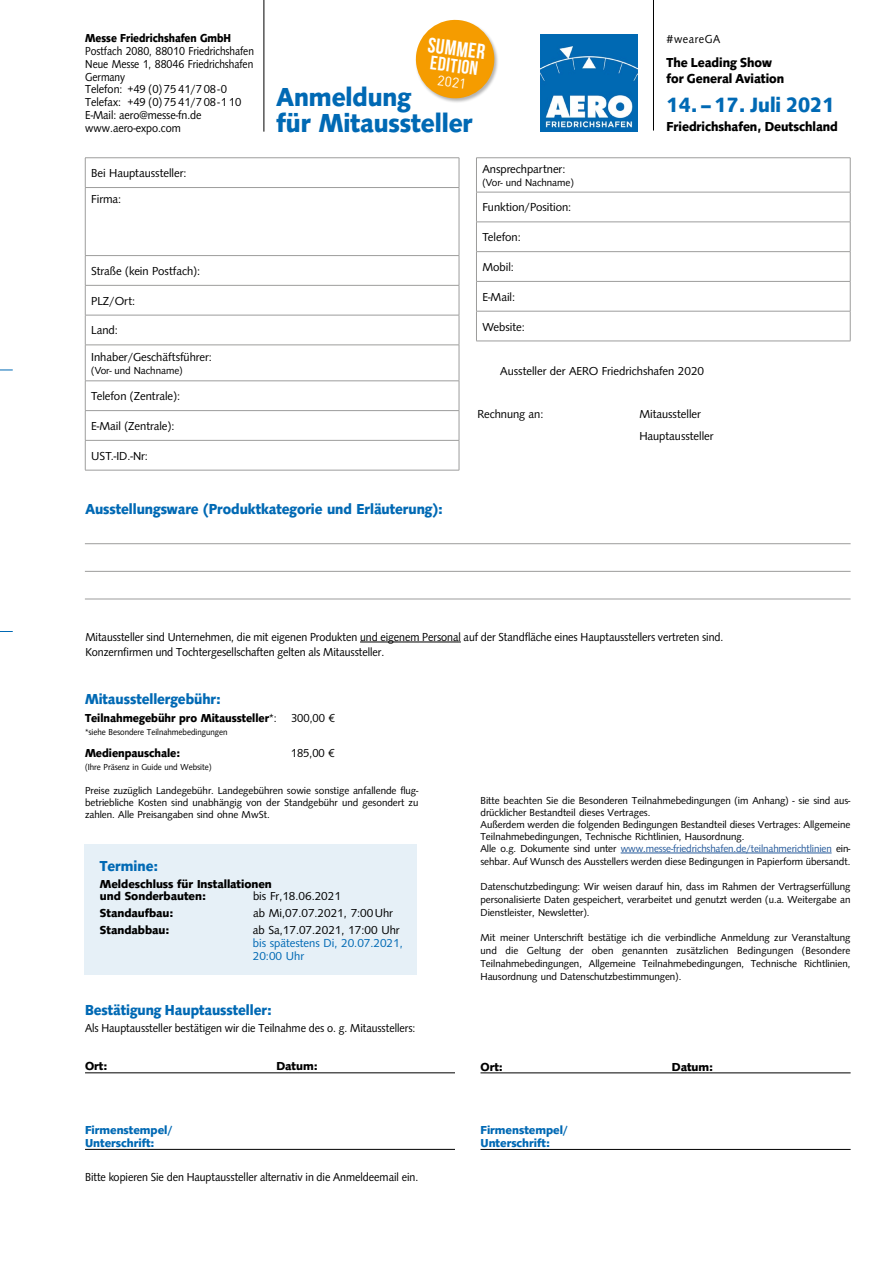
<style>
.page{position:relative;width:893px;height:1263px;background:#fff}
.page>*{position:absolute;margin:0;border:0;box-sizing:border-box;transform-origin:0 0}
.t1{font:700 27px/25.5px "Syntax D";color:#0069b4;scale:.95 1}
.t2{font:700 21.45px "Syntax D";color:#0069b4;scale:.95 1}
.t3{font:700 21.15px "Bebas Neue";color:#fff}
.t4{font:700 19.5px "Bebas Neue";color:#fff}
.t5{font:700 15px "Syntax D";color:#0069b4;scale:.95 1}
.t6{font:13.95px "DIN Pro";color:#fff}
.t7{font:700 13.5px/16.5px "Syntax D";color:#000;scale:.95 1}
.t8{font:12px/22.5px "Syntax D";color:#000}
.t9{font:12px/15px "Syntax D";color:#000;scale:.95 1}
.t10{font:12px/12.8px "Syntax D";color:#000;scale:.9 1}
.t11{font:700 12px/12.8px "Syntax D";color:#000}
.t12{font:700 12px "Syntax D";color:#000;scale:.95 1}
.t13{font:700 12px/12.8px "Syntax D";color:#0069b4}
.t14{font:12px/12.8px "Syntax D";color:#0069b4}
.t15{font:700 12px "Syntax D";color:#000;scale:.9 1}
.t16{font:12px "Syntax D";letter-spacing:.05em;color:#000;scale:.95 1}
.t17{font:10.5px/12.1px "Syntax D";color:#000;text-align:justify}
.t18{font:9px "Syntax D";color:#000;scale:.95 1}
.s1{font-weight:400}
.s2{color:#275b9b}
</style>
<div class="page">
<svg style="left:0;top:370px;width:13px;height:1px"></svg>
<svg style="left:0;top:631px;width:13px;height:1px"></svg>
<hr style="left:621px;top:853px;width:211px;height:1px;background:#275b9b">
<hr style="left:480px;top:1072px;width:371px;height:1px;background:#000">
<hr style="left:480px;top:1149px;width:371px;height:1px;background:#000">
<hr style="left:85px;top:1072px;width:370px;height:1px;background:#000">
<hr style="left:85px;top:1149px;width:370px;height:1px;background:#000">
<hr style="left:360px;top:642px;width:101px;height:1px;background:#000">
<hr style="left:653px;top:0;width:1px;height:131px;background:#000">
<hr style="left:263px;top:0;width:1px;height:132px;background:#000">
<hr style="left:85px;top:157px;width:374px;height:1px;background:#9d9d9c">
<svg style="left:85px;top:158px;width:1px;height:29px"></svg>
<svg style="left:459px;top:158px;width:1px;height:29px"></svg>
<hr style="left:85px;top:187px;width:374px;height:1px;background:#9d9d9c">
<hr style="left:85px;top:188px;width:1px;height:67px;background:#9d9d9c">
<hr style="left:459px;top:188px;width:1px;height:67px;background:#9d9d9c">
<hr style="left:85px;top:255px;width:374px;height:1px;background:#9d9d9c">
<hr style="left:85px;top:285px;width:374px;height:1px;background:#9d9d9c">
<svg style="left:85px;top:256px;width:1px;height:59px"></svg>
<svg style="left:459px;top:256px;width:1px;height:59px"></svg>
<hr style="left:85px;top:315px;width:374px;height:1px;background:#9d9d9c">
<hr style="left:85px;top:315px;width:1px;height:30px;background:#9d9d9c">
<hr style="left:459px;top:315px;width:1px;height:30px;background:#9d9d9c">
<hr style="left:85px;top:345px;width:374px;height:1px;background:#9d9d9c">
<hr style="left:85px;top:345px;width:1px;height:36px;background:#9d9d9c">
<hr style="left:459px;top:345px;width:1px;height:36px;background:#9d9d9c">
<hr style="left:85px;top:381px;width:374px;height:1px;background:#9d9d9c">
<hr style="left:85px;top:410px;width:374px;height:1px;background:#9d9d9c">
<hr style="left:85px;top:440px;width:374px;height:1px;background:#9d9d9c">
<svg style="left:85px;top:381px;width:1px;height:89px"></svg>
<svg style="left:459px;top:381px;width:1px;height:89px"></svg>
<hr style="left:85px;top:470px;width:374px;height:1px;background:#9d9d9c">
<hr style="left:476px;top:157px;width:374px;height:1px;background:#9d9d9c">
<hr style="left:476px;top:158px;width:1px;height:34px;background:#9d9d9c">
<hr style="left:850px;top:158px;width:1px;height:34px;background:#9d9d9c">
<hr style="left:476px;top:192px;width:374px;height:1px;background:#9d9d9c">
<hr style="left:476px;top:192px;width:1px;height:30px;background:#9d9d9c">
<hr style="left:850px;top:192px;width:1px;height:30px;background:#9d9d9c">
<hr style="left:476px;top:222px;width:374px;height:1px;background:#9d9d9c">
<hr style="left:476px;top:251px;width:374px;height:1px;background:#9d9d9c">
<hr style="left:476px;top:281px;width:374px;height:1px;background:#9d9d9c">
<svg style="left:476px;top:223px;width:1px;height:88px"></svg>
<svg style="left:850px;top:222px;width:1px;height:89px"></svg>
<hr style="left:476px;top:311px;width:374px;height:1px;background:#9d9d9c">
<hr style="left:476px;top:311px;width:1px;height:30px;background:#9d9d9c">
<hr style="left:850px;top:311px;width:1px;height:30px;background:#9d9d9c">
<hr style="left:476px;top:341px;width:374px;height:1px;background:#9d9d9c">
<hr style="left:85px;top:543px;width:766px;height:1px;background:#9d9d9c">
<hr style="left:85px;top:571px;width:766px;height:1px;background:#9d9d9c">
<hr style="left:85px;top:599px;width:766px;height:1px;background:#9d9d9c">
<div style="left:85px;top:844px;width:332px;height:131px;background:#e6f0f7"></div>
<img style="left:540px;top:34px;width:97px;height:97px">
<div style="left:415px;top:19px;width:84px;height:85px;background:#000;opacity:.3"></div>
<svg style="left:415px;top:19px;width:82px;height:82px"></svg>
<p class="t15" style="left:85px;top:32px;width:163px">Messe Friedrichshafen GmbH</p>
<p class="t10" style="left:85px;top:45px;width:189px">Postfach 2080, 88010 Friedrichshafen<br>Neue Messe 1, 88046 Friedrichshafen<br>Germany<br>Telefon: +49 (0) 75 41/7 08-0<br>Telefax: +49 (0) 75 41/7 08-1 10<br>E-Mail: aero@messe-fn.de www.aero-expo.com</p>
<p class="t8" style="left:91px;top:161px;width:97px;line-height:25.3px">Bei Hauptaussteller:<br>Firma:</p>
<p class="t8" style="left:91px;top:260px;width:110px">Straße (kein Postfach):</p>
<p class="t8" style="left:91px;top:290px;width:46px">PLZ/Ort:</p>
<p class="t8" style="left:91px;top:319px;width:28px">Land:</p>
<p class="t8" style="left:91px;top:346px;width:122px">Inhaber/Geschäftsführer:</p>
<p class="t17" style="left:91px;top:364px;width:93px">(Vor- und Nachname)</p>
<p class="t8" style="left:91px;top:385px;width:90px">Telefon (Zentrale):</p>
<p class="t8" style="left:91px;top:415px;width:85px">E-Mail (Zentrale):</p>
<p class="t8" style="left:91px;top:445px;width:58px">UST.-ID.-Nr:</p>
<h3 class="t3" style="left:430px;top:33px;width:59px;rotate:8deg">SUMMER</h3>
<h3 class="t4" style="left:432px;top:52px;width:49px;rotate:7deg">EDITION</h3>
<h3 class="t6" style="left:439px;top:71px;width:31px;rotate:8deg">2021</h3>
<h1 class="t1" style="left:277px;top:85px;width:208px">Anmeldung<br>für Mitaussteller</h1>
<p class="t16" style="left:667px;top:32px;width:58px">#weareGA</p>
<p class="t7" style="left:667px;top:54px;width:125px">The Leading Show for General Aviation</p>
<h2 class="t2" style="left:667px;top:92px;width:178px">14.–17. Juli 2021</h2>
<p class="t7" style="left:667px;top:118px;width:182px">Friedrichshafen, Deutschland</p>
<p class="t8" style="left:482px;top:158px;width:84px">Ansprechpartner:</p>
<p class="t17" style="left:482px;top:176px;width:93px">(Vor- und Nachname)</p>
<p class="t8" style="left:482px;top:196px;width:90px">Funktion/Position:</p>
<p class="t8" style="left:482px;top:226px;width:40px">Telefon:</p>
<p class="t8" style="left:482px;top:256px;width:33px">Mobil:</p>
<p class="t8" style="left:482px;top:286px;width:34px">E-Mail:</p>
<p class="t8" style="left:482px;top:315px;width:44px">Website:</p>
<p class="t8" style="left:500px;top:360px;width:205px">Aussteller der AERO Friedrichshafen 2020</p>
<p class="t8" style="left:477px;top:403px;width:68px">Rechnung an:</p>
<p class="t8" style="left:639px;top:403px;width:76px">Mitaussteller<br>Hauptaussteller</p>
<h3 class="t5" style="left:85px;top:500px;width:378px">Ausstellungsware (Produktkategorie und Erläuterung):</h3>
<p class="t9" style="left:85px;top:629px;width:673px">Mitaussteller sind Unternehmen, die mit eigenen Produkten und eigenem Personal auf der Standfläche eines Hauptausstellers vertreten sind.<br>Konzernfirmen und Tochtergesellschaften gelten als Mitaussteller.</p>
<h3 class="t5" style="left:85px;top:691px;width:145px">Mitausstellergebühr:</h3>
<p class="t12" style="left:85px;top:711px;width:265px">Teilnahmegebühr pro Mitaussteller<span class="s1">*: 300,00 €</span></p>
<p class="t18" style="left:85px;top:727px;width:151px">*siehe Besondere Teilnahmebedingungen</p>
<p class="t12" style="left:85px;top:746px;width:102px">Medienpauschale:</p>
<p class="t9" style="left:291px;top:745px;width:48px">185,00 €</p>
<p class="t18" style="left:85px;top:761px;width:135px">(Ihre Präsenz in Guide und Website)</p>
<p class="t17" style="left:85px;top:785px;width:335px">Preise zuzüglich Landegebühr. Landegebühren sowie sonstige anfallende flug&shy;betriebliche Kosten sind unabhängig von der Standgebühr und gesondert zu zahlen. Alle Preisangaben sind ohne MwSt.</p>
<p class="t17" style="left:480px;top:794px;width:372px;text-align:left">Bitte beachten Sie die Besonderen Teilnahmebedingungen (im Anhang) - sie sind aus&shy;drücklicher Bestandteil dieses Vertrages.<br>Außerdem werden die folgenden Bedingungen Bestandteil dieses Vertrages: Allgemeine Teilnahmebedingungen, Technische Richtlinien, Hausordnung.<br>Alle o.g. Dokumente sind unter <span class="s2">www.messe-friedrichshafen.de/teilnahmerichtlinien</span> ein&shy;sehbar. Auf Wunsch des Ausstellers werden diese Bedingungen in Papierform übersandt.</p>
<p class="t17" style="left:480px;top:880px;width:371px;line-height:12.8px">Datenschutzbedingung: Wir weisen darauf hin, dass im Rahmen der Vertragserfüllung personalisierte Daten gespeichert, verarbeitet und genutzt werden (u.a. Weitergabe an Dienstleister, Newsletter).</p>
<p class="t17" style="left:480px;top:931px;width:371px;line-height:12.8px">Mit meiner Unterschrift bestätige ich die verbindliche Anmeldung zur Veranstaltung und die Geltung der oben genannten zusätzlichen Bedingungen (Besondere Teilnahmebedingungen, Allgemeine Teilnahmebedingungen, Technische Richtlinien, Hausordnung und Datenschutzbestimmungen).</p>
<h3 class="t5" style="left:100px;top:857px;width:63px">Termine:</h3>
<p class="t11" style="left:100px;top:877px;width:173px">Meldeschluss für Installationen und Sonderbauten:</p>
<p class="t8" style="left:253px;top:885px;width:89px">bis Fr,18.06.2021</p>
<p class="t11" style="left:100px;top:907px;width:75px">Standaufbau:</p>
<p class="t8" style="left:253px;top:902px;width:141px">ab Mi,07.07.2021, 7:00Uhr</p>
<p class="t11" style="left:100px;top:924px;width:71px">Standabbau:</p>
<p class="t8" style="left:253px;top:919px;width:148px">ab Sa,17.07.2021, 17:00 Uhr</p>
<p class="t14" style="left:253px;top:937px;width:151px">bis spätestens Di, 20.07.2021,<br>20:00 Uhr</p>
<h3 class="t5" style="left:85px;top:1002px;width:198px">Bestätigung Hauptaussteller:</h3>
<p class="t9" style="left:85px;top:1021px;width:349px">Als Hauptaussteller bestätigen wir die Teilnahme des o. g. Mitausstellers:</p>
<p class="t11" style="left:85px;top:1060px;width:24px">Ort:</p>
<p class="t11" style="left:276px;top:1060px;width:43px">Datum:</p>
<p class="t13" style="left:85px;top:1124px;width:89px">Firmenstempel/<br>Unterschrift:</p>
<p class="t9" style="left:85px;top:1169px;width:352px">Bitte kopieren Sie den Hauptaussteller alternativ in die Anmeldeemail ein.</p>
<p class="t11" style="left:480px;top:1060px;width:24px">Ort:</p>
<p class="t11" style="left:672px;top:1060px;width:43px">Datum:</p>
<p class="t13" style="left:480px;top:1124px;width:89px">Firmenstempel/<br>Unterschrift:</p>
</div>
